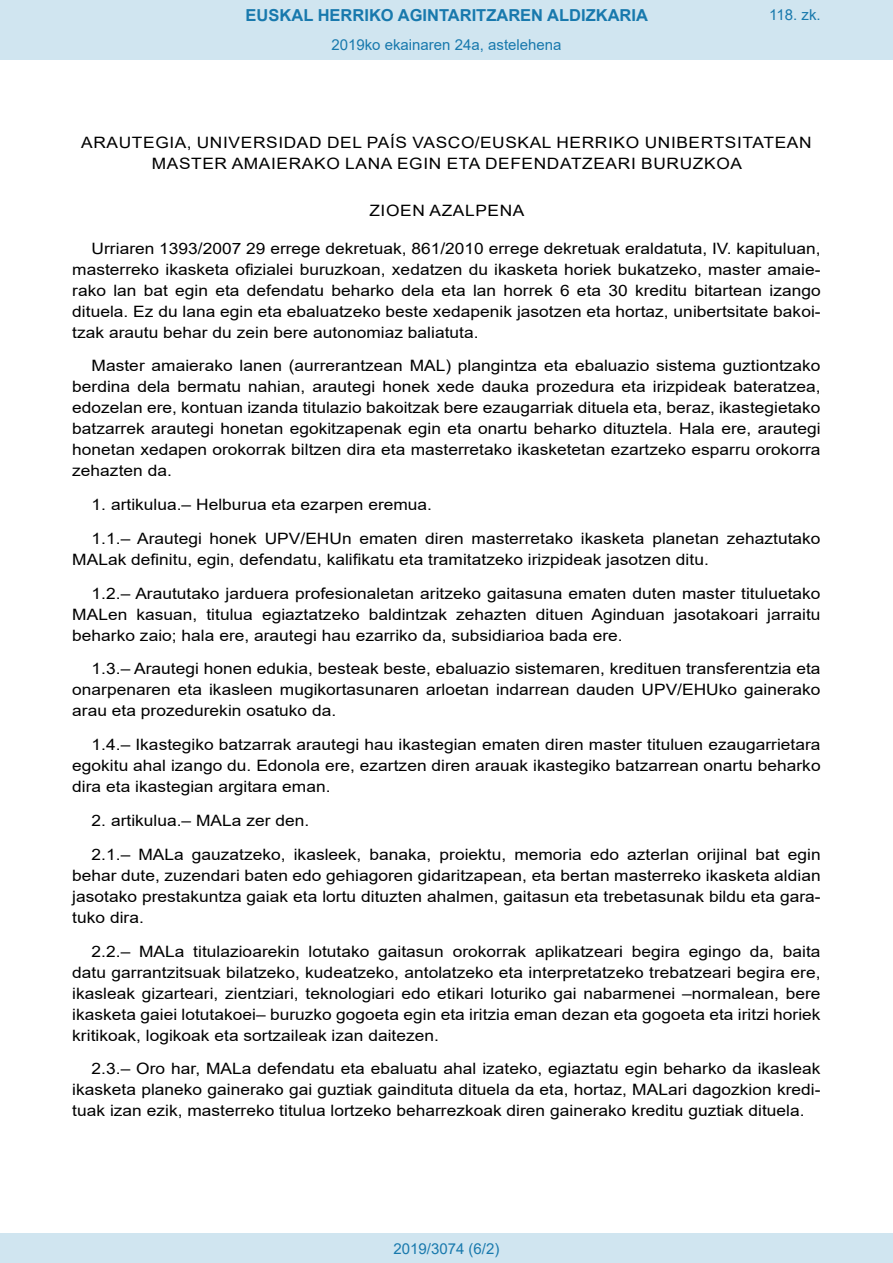
<style>
.page{position:relative;width:893px;height:1263px;background:#fff}
.page>*{position:absolute;margin:0;border:0;box-sizing:border-box;transform-origin:0 0}
.t1{font:700 16.5px "Arial";color:#1879ad}
.BOPVDetalle{font:15.6px/21px "Arial";color:#000;text-align:justify;scale:1.11 1}
.BOPVClave{font:15.6px/21px "Arial";letter-spacing:.035em;color:#000;text-align:center;scale:1.11 1}
.Paginacion_Centro{font:15px "Arial";color:#1879ad}
</style>
<div class="page">
<div style="left:0;top:0;width:893px;height:60px;background:#d0e5f0"></div>
<div style="left:0;top:1233px;width:893px;height:30px;background:#d0e5f0"></div>
<p class="t1" style="left:246px;top:3px;width:404px">EUSKAL HERRIKO AGINTARITZAREN ALDIZKARIA</p>
<p class="Paginacion_Centro" style="left:331px;top:35px;width:232px">2019ko ekainaren 24a, astelehena</p>
<p class="Paginacion_Centro" style="left:769px;top:5px;width:53px">118. zk.</p>
<p class="BOPVClave" style="left:81px;top:132px;width:659px">ARAUTEGIA, UNIVERSIDAD DEL PAÍS VASCO/EUSKAL HERRIKO UNIBERTSITATEAN<br>MASTER AMAIERAKO LANA EGIN ETA DEFENDATZEARI BURUZKOA</p>
<p class="BOPVClave" style="left:369px;top:200px;width:141px">ZIOEN AZALPENA</p>
<p class="BOPVDetalle" style="left:72px;top:238px;width:676px;text-indent:19px">Urriaren 1393/2007 29 errege dekretuak, 861/2010 errege dekretuak eraldatuta, IV. kapituluan, masterreko ikasketa ofizialei buruzkoan, xedatzen du ikasketa horiek bukatzeko, master amaie&shy;rako lan bat egin eta defendatu beharko dela eta lan horrek 6 eta 30 kreditu bitartean izango dituela. Ez du lana egin eta ebaluatzeko beste xedapenik jasotzen eta hortaz, unibertsitate bakoi&shy;tzak arautu behar du zein bere autonomiaz baliatuta.</p>
<p class="BOPVDetalle" style="left:72px;top:355px;width:676px;text-indent:19px">Master amaierako lanen (aurrerantzean MAL) plangintza eta ebaluazio sistema guztiontzako berdina dela bermatu nahian, arautegi honek xede dauka prozedura eta irizpideak bateratzea, edozelan ere, kontuan izanda titulazio bakoitzak bere ezaugarriak dituela eta, beraz, ikastegietako batzarrek arautegi honetan egokitzapenak egin eta onartu beharko dituztela. Hala ere, arautegi honetan xedapen orokorrak biltzen dira eta masterretako ikasketetan ezartzeko esparru orokorra zehazten da.</p>
<p class="BOPVDetalle" style="left:92px;top:494px;width:308px">1. artikulua.– Helburua eta ezarpen eremua.</p>
<p class="BOPVDetalle" style="left:72px;top:528px;width:676px;text-indent:19px">1.1.– Arautegi honek UPV/EHUn ematen diren masterretako ikasketa planetan zehaztutako<br>MALak definitu, egin, defendatu, kalifikatu eta tramitatzeko irizpideak jasotzen ditu.</p>
<p class="BOPVDetalle" style="left:72px;top:583px;width:676px;text-indent:19px">1.2.– Araututako jarduera profesionaletan aritzeko gaitasuna ematen duten master tituluetako MALen kasuan, titulua egiaztatzeko baldintzak zehazten dituen Aginduan jasotakoari jarraitu beharko zaio; hala ere, arautegi hau ezarriko da, subsidiarioa bada ere.</p>
<p class="BOPVDetalle" style="left:72px;top:658px;width:676px;text-indent:19px">1.3.– Arautegi honen edukia, besteak beste, ebaluazio sistemaren, kredituen transferentzia eta onarpenaren eta ikasleen mugikortasunaren arloetan indarrean dauden UPV/EHUko gainerako arau eta prozedurekin osatuko da.</p>
<p class="BOPVDetalle" style="left:72px;top:734px;width:676px;text-indent:19px">1.4.– Ikastegiko batzarrak arautegi hau ikastegian ematen diren master tituluen ezaugarrietara egokitu ahal izango du. Edonola ere, ezartzen diren arauak ikastegiko batzarrean onartu beharko dira eta ikastegian argitara eman.</p>
<p class="BOPVDetalle" style="left:92px;top:810px;width:198px">2. artikulua.– MALa zer den.</p>
<p class="BOPVDetalle" style="left:72px;top:844px;width:676px;text-indent:19px">2.1.– MALa gauzatzeko, ikasleek, banaka, proiektu, memoria edo azterlan orijinal bat egin behar dute, zuzendari baten edo gehiagoren gidaritzapean, eta bertan masterreko ikasketa aldian jasotako prestakuntza gaiak eta lortu dituzten ahalmen, gaitasun eta trebetasunak bildu eta gara&shy;tuko dira.</p>
<p class="BOPVDetalle" style="left:72px;top:940px;width:676px;text-indent:19px">2.2.– MALa titulazioarekin lotutako gaitasun orokorrak aplikatzeari begira egingo da, baita datu garrantzitsuak bilatzeko, kudeatzeko, antolatzeko eta interpretatzeko trebatzeari begira ere, ikasleak gizarteari, zientziari, teknologiari edo etikari loturiko gai nabarmenei –normalean, bere ikasketa gaiei lotutakoei– buruzko gogoeta egin eta iritzia eman dezan eta gogoeta eta iritzi horiek kritikoak, logikoak eta sortzaileak izan daitezen.</p>
<p class="BOPVDetalle" style="left:72px;top:1058px;width:676px;text-indent:19px">2.3.– Oro har, MALa defendatu eta ebaluatu ahal izateko, egiaztatu egin beharko da ikasleak ikasketa planeko gainerako gai guztiak gaindituta dituela da eta, hortaz, MALari dagozkion kredi&shy;tuak izan ezik, masterreko titulua lortzeko beharrezkoak diren gainerako kreditu guztiak dituela.</p>
<p class="Paginacion_Centro" style="left:393px;top:1238px;width:107px">2019/3074 (6/2)</p>
</div>
